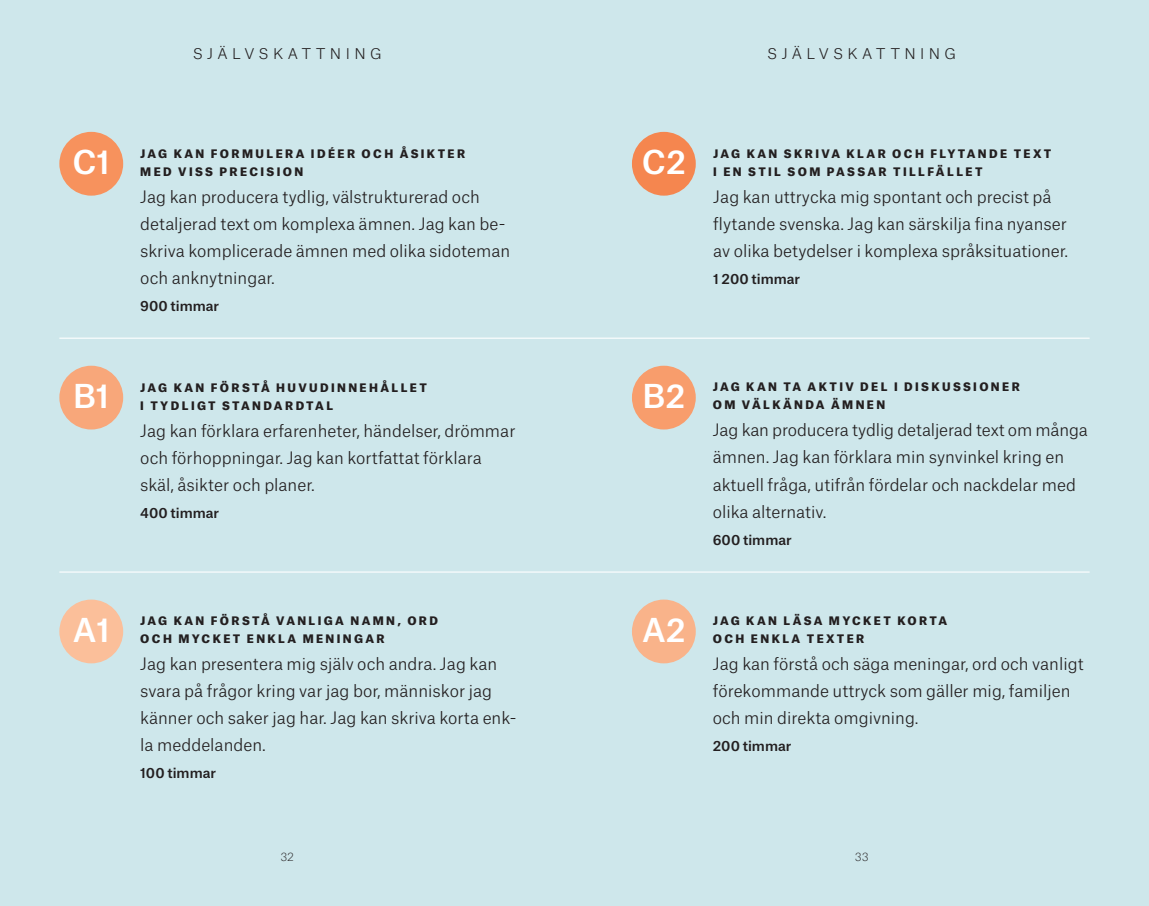
<style>
.page{position:relative;width:1149px;height:906px;background:#fff}
.page>*{position:absolute;margin:0;border:0;box-sizing:border-box;transform-origin:0 0}
.t1{font:500 31.5px "Atlas Grotesk";color:#fff}
.t2{font:300 16.43px/27px "Atlas Grotesk";color:#231f20}
.t3{font:300 14.17px "Atlas Grotesk";letter-spacing:.31em;color:#231f20}
.t4{font:500 13.5px "Atlas Grotesk";color:#231f20}
.t5{font:900 11.25px/18px "Atlas Grotesk";letter-spacing:.21em;color:#231f20}
.t6{font:100 11.03px "Atlas Grotesk";color:#231f20}
</style>
<div class="page">
<div style="left:0;top:0;width:1148px;height:906px;background:#cee7eb"></div>
<div style="left:59px;top:599px;width:64px;height:64px;background:#fbbf9a;border-radius:50%"></div>
<div style="left:631px;top:599px;width:64px;height:64px;background:#f9b38a;border-radius:50%"></div>
<div style="left:59px;top:366px;width:64px;height:63px;background:#f8a77a;border-radius:50%"></div>
<div style="left:631px;top:366px;width:64px;height:63px;background:#f89d6c;border-radius:50%"></div>
<div style="left:59px;top:132px;width:64px;height:64px;background:#f7925d;border-radius:50%"></div>
<div style="left:631px;top:132px;width:64px;height:64px;background:#f5864f;border-radius:50%"></div>
<hr style="left:59px;top:571px;width:1030px;height:1px;background:#fff">
<hr style="left:59px;top:338px;width:1030px;height:1px;background:#fff">
<p class="t3" style="left:193px;top:43px;width:190px">SJÄLVSKATTNING</p>
<p class="t3" style="left:767px;top:43px;width:190px">SJÄLVSKATTNING</p>
<p class="t5" style="left:140px;top:143px;width:326px">JAG KAN FORMULERA IDÉER OCH ÅSIKTER<br>MED VISS PRECISION</p>
<p class="t2" style="left:140px;top:181px;width:371px">Jag kan producera tydlig, välstrukturerad och detaljerad text om komplexa ämnen. Jag kan be&shy;skriva komplicerade ämnen med olika sidoteman och anknytningar.</p>
<p class="t4" style="left:140px;top:294px;width:80px">900 timmar</p>
<p class="t1" style="left:72px;top:136px;width:39px">C1</p>
<p class="t5" style="left:713px;top:144px;width:339px">JAG KAN SKRIVA KLAR OCH FLYTANDE TEXT<br>I EN STIL SOM PASSAR TILLFÄLLET</p>
<p class="t2" style="left:713px;top:182px;width:356px">Jag kan uttrycka mig spontant och precist på flytande svenska. Jag kan särskilja fina nyanser av olika betydelser i komplexa språksituationer.</p>
<p class="t4" style="left:713px;top:268px;width:88px">1 200 timmar</p>
<p class="t1" style="left:641px;top:136px;width:46px">C2</p>
<p class="t5" style="left:140px;top:378px;width:288px">JAG KAN FÖRSTÅ HUVUDINNEHÅLLET<br>I TYDLIGT STANDARDTAL</p>
<p class="t2" style="left:140px;top:416px;width:377px">Jag kan förklara erfarenheter, händelser, drömmar och förhoppningar. Jag kan kortfattat förklara skäl, åsikter och planer.</p>
<p class="t4" style="left:140px;top:502px;width:80px">400 timmar</p>
<p class="t1" style="left:73px;top:370px;width:38px">B1</p>
<p class="t5" style="left:712px;top:377px;width:308px">JAG KAN TA AKTIV DEL I DISKUSSIONER<br>OM VÄLKÄNDA ÄMNEN</p>
<p class="t2" style="left:712px;top:415px;width:376px">Jag kan producera tydlig detaljerad text om många ämnen. Jag kan förklara min synvinkel kring en aktuell fråga, utifrån fördelar och nackdelar med olika alternativ.</p>
<p class="t4" style="left:712px;top:528px;width:80px">600 timmar</p>
<p class="t1" style="left:642px;top:370px;width:44px">B2</p>
<p class="t5" style="left:140px;top:611px;width:299px">JAG KAN FÖRSTÅ VANLIGA NAMN, ORD<br>OCH MYCKET ENKLA MENINGAR</p>
<p class="t2" style="left:140px;top:649px;width:377px">Jag kan presentera mig själv och andra. Jag kan svara på frågor kring var jag bor, människor jag känner och saker jag har. Jag kan skriva korta enk&shy;la meddelanden.</p>
<p class="t4" style="left:140px;top:762px;width:77px">100 timmar</p>
<p class="t1" style="left:73px;top:604px;width:39px">A1</p>
<p class="t5" style="left:712px;top:611px;width:236px">JAG KAN LÄSA MYCKET KORTA<br>OCH ENKLA TEXTER</p>
<p class="t2" style="left:712px;top:649px;width:372px">Jag kan förstå och säga meningar, ord och vanligt förekommande uttryck som gäller mig, familjen och min direkta omgivning.</p>
<p class="t4" style="left:712px;top:735px;width:80px">200 timmar</p>
<p class="t1" style="left:642px;top:604px;width:45px">A2</p>
<p class="t6" style="left:280px;top:848px;width:15px">32</p>
<p class="t6" style="left:854px;top:848px;width:15px">33</p>
</div>
